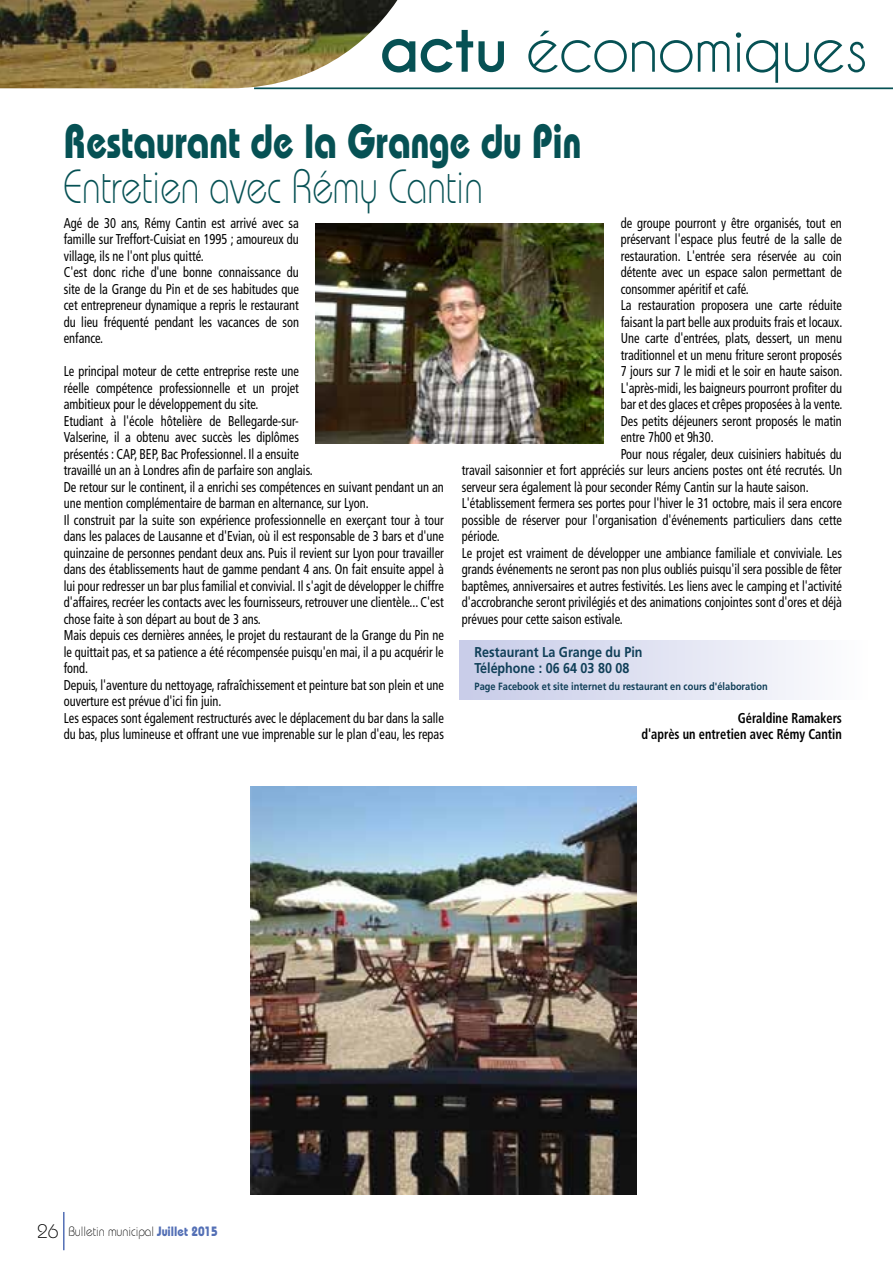
<style>
.page{position:relative;width:893px;height:1263px;background:#fff}
.page>*{position:absolute;margin:0;border:0;box-sizing:border-box;transform-origin:0 0}
.t1{font:60.45px "Caviar Dreams";letter-spacing:-.03em;color:#065154}
.t2{font:700 48px "Bauhaus Std";color:#065154;scale:.77 1}
.t3{font:300 48px "Bauhaus Std";color:#065154;scale:.77 1}
.t4{font:condensed 14.25px/16.5px "Frutiger LT Std";color:#000;scale:.87 1}
.t5{font:700 condensed 14.25px/16.5px "Frutiger LT Std";color:#000;text-align:right;scale:.87 1}
.t6{font:700 14.25px/16.5px "Frutiger LT Std";color:#103f58;scale:.88 1}
.t7{font:300 13.5px "Bauhaus Std";color:#000;scale:.88 1}
.t8{font:700 10.5px "Frutiger LT Std";color:#103f58;scale:.88 1}
.s1{font-weight:700}
.s2{font-size:19.5px}
.s3{font-weight:700;color:#536fb5}
</style>
<div class="page">
<div style="left:459px;top:640px;width:408px;height:59px;background:linear-gradient(to right,#c7cbe8,#fdfdfe)"></div>
<img style="left:0;top:0;width:397px;height:88px">
<hr style="left:63px;top:1212px;width:2px;height:38px;background:#536fb5">
<hr style="left:254px;top:87px;width:639px;height:2px;background:#065154">
<img style="left:316px;top:223px;width:288px;height:220px">
<img style="left:251px;top:787px;width:386px;height:407px">
<h1 class="t1" style="left:378px;top:13px;width:491px"><span class="s1">actu</span> économiques</h1>
<h2 class="t2" style="left:64px;top:112px;width:674px">Restaurant de la Grange du Pin</h2>
<h2 class="t3" style="left:64px;top:158px;width:546px">Entretien avec Rémy Cantin</h2>
<p class="t4" style="left:64px;top:214px;width:272px">Agé de 30 ans, Rémy Cantin est arrivé avec sa famille sur Treffort-Cuisiat en 1995 ; amoureux du village, ils ne l'ont plus quitté.<br>C'est donc riche d'une bonne connaissance du site de la Grange du Pin et de ses habitudes que cet entrepreneur dynamique a repris le restaurant du lieu fréquenté pendant les vacances de son enfance.</p>
<p class="t4" style="left:64px;top:363px;width:438px">Le principal moteur de cette entreprise reste une<br>réelle compétence professionnelle et un projet<br>ambitieux pour le développement du site.<br>Etudiant à l'école hôtelière de Bellegarde-sur-<br>Valserine, il a obtenu avec succès les diplômes<br>présentés : CAP, BEP, Bac Professionnel. Il a ensuite<br>travaillé un an à Londres afin de parfaire son anglais.<br>De retour sur le continent, il a enrichi ses compétences en suivant pendant un an une mention complémentaire de barman en alternance, sur Lyon.<br>Il construit par la suite son expérience professionnelle en exerçant tour à tour dans les palaces de Lausanne et d'Evian, où il est responsable de 3 bars et d'une quinzaine de personnes pendant deux ans. Puis il revient sur Lyon pour travailler dans des établissements haut de gamme pendant 4 ans. On fait ensuite appel à lui pour redresser un bar plus familial et convivial. Il s'agit de développer le chiffre d'affaires, recréer les contacts avec les fournisseurs, retrouver une clientèle... C'est chose faite à son départ au bout de 3 ans.<br>Mais depuis ces dernières années, le projet du restaurant de la Grange du Pin ne le quittait pas, et sa patience a été récompensée puisqu'en mai, il a pu acquérir le fond.<br>Depuis, l'aventure du nettoyage, rafraîchissement et peinture bat son plein et une ouverture est prévue d'ici fin juin.<br>Les espaces sont également restructurés avec le déplacement du bar dans la salle du bas, plus lumineuse et offrant une vue imprenable sur le plan d'eau, les repas</p>
<p class="t4" style="left:621px;top:214px;width:256px">de groupe pourront y être organisés, tout en</p>
<p class="t4" style="left:621px;top:231px;width:256px">préservant l'espace plus feutré de la salle de</p>
<p class="t4" style="left:621px;top:247px;width:256px">restauration. L'entrée sera réservée au coin</p>
<p class="t4" style="left:621px;top:264px;width:256px">détente avec un espace salon permettant de</p>
<p class="t4" style="left:621px;top:280px;width:149px">consommer apéritif et café.</p>
<p class="t4" style="left:621px;top:297px;width:256px">La restauration proposera une carte réduite</p>
<p class="t4" style="left:621px;top:314px;width:256px">faisant la part belle aux produits frais et locaux.</p>
<p class="t4" style="left:621px;top:330px;width:256px">Une carte d'entrées, plats, dessert, un menu</p>
<p class="t4" style="left:621px;top:347px;width:256px">traditionnel et un menu friture seront proposés</p>
<p class="t4" style="left:621px;top:363px;width:256px">7 jours sur 7 le midi et le soir en haute saison.</p>
<p class="t4" style="left:621px;top:380px;width:256px">L'après-midi, les baigneurs pourront profiter du</p>
<p class="t4" style="left:621px;top:396px;width:256px">bar et des glaces et crêpes proposées à la vente.</p>
<p class="t4" style="left:621px;top:413px;width:256px">Des petits déjeuners seront proposés le matin</p>
<p class="t4" style="left:621px;top:429px;width:108px">entre 7h00 et 9h30.</p>
<p class="t4" style="left:621px;top:446px;width:256px">Pour nous régaler, deux cuisiniers habitués du</p>
<p class="t4" style="left:462px;top:462px;width:438px">travail saisonnier et fort appréciés sur leurs anciens postes ont été recrutés. Un</p>
<p class="t4" style="left:462px;top:479px;width:400px">serveur sera également là pour seconder Rémy Cantin sur la haute saison.</p>
<p class="t4" style="left:462px;top:495px;width:438px">L'établissement fermera ses portes pour l'hiver le 31 octobre, mais il sera encore</p>
<p class="t4" style="left:462px;top:512px;width:438px">possible de réserver pour l'organisation d'événements particuliers dans cette</p>
<p class="t4" style="left:462px;top:528px;width:45px">période.</p>
<p class="t4" style="left:462px;top:545px;width:438px">Le projet est vraiment de développer une ambiance familiale et conviviale. Les</p>
<p class="t4" style="left:462px;top:561px;width:438px">grands événements ne seront pas non plus oubliés puisqu'il sera possible de fêter</p>
<p class="t4" style="left:462px;top:578px;width:438px">baptêmes, anniversaires et autres festivités. Les liens avec le camping et l'activité</p>
<p class="t4" style="left:462px;top:594px;width:438px">d'accrobranche seront privilégiés et des animations conjointes sont d'ores et déjà</p>
<p class="t4" style="left:462px;top:611px;width:186px">prévues pour cette saison estivale.</p>
<p class="t6" style="left:475px;top:643px;width:192px">Restaurant La Grange du Pin<br>Téléphone : 06 64 03 80 08</p>
<p class="t8" style="left:475px;top:680px;width:335px">Page Facebook et site internet du restaurant en cours d'élaboration</p>
<p class="t5" style="left:641px;top:709px;width:232px">Géraldine Ramakers<br>d'après un entretien avec Rémy Cantin</p>
<p class="t7" style="left:37px;top:1224px;width:207px"><span class="s2">26</span> Bulletin municipal <span class="s3">Juillet 2015</span></p>
</div>
